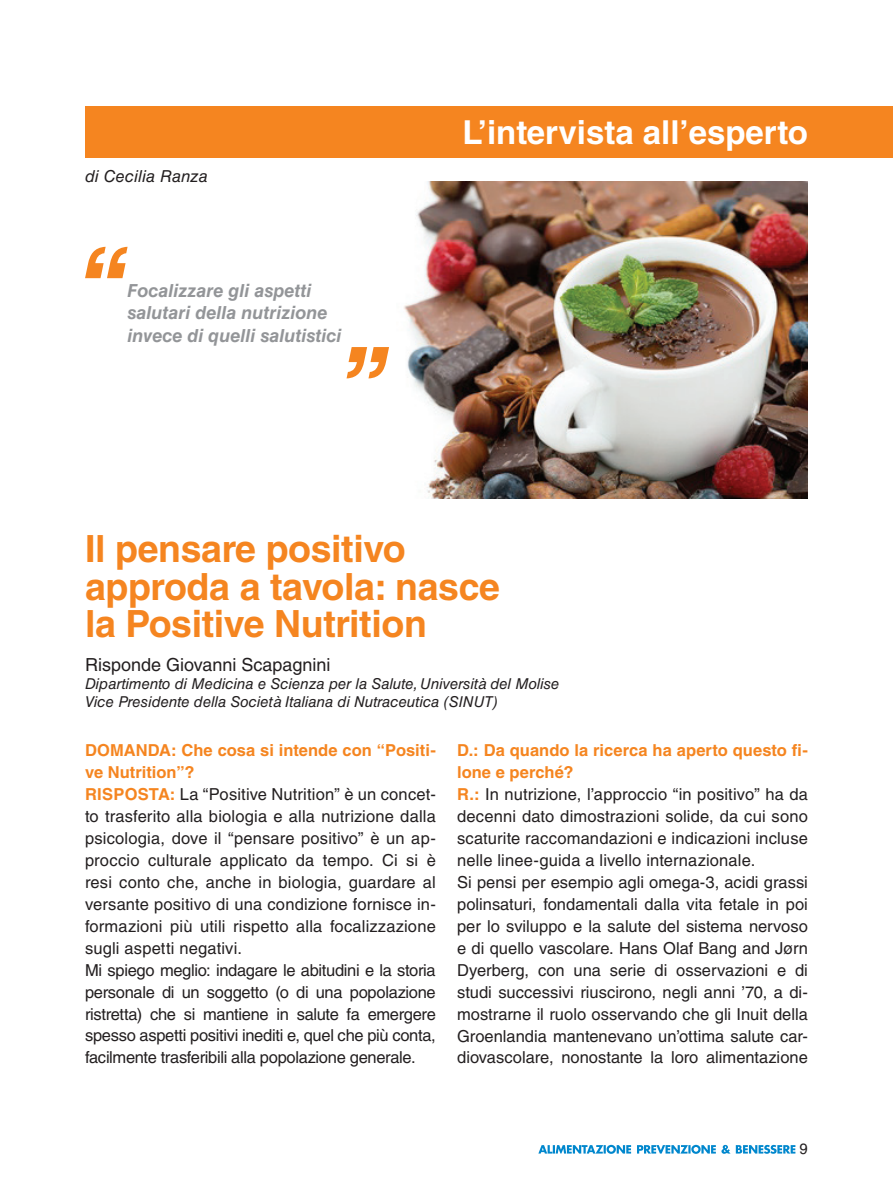
<style>
.page{position:relative;width:893px;height:1191px;background:#fff}
.page>*{position:absolute;margin:0;border:0;box-sizing:border-box;transform-origin:0 0}
.t1{font:700 37.5px/37.5px "Helvetica LT Std";letter-spacing:-.01em;color:#f58520}
.t2{font:700 33px "Helvetica LT Std";color:#fff}
.t3{font:italic 700 18px/22.5px "Helvetica LT Std";color:#939598}
.t4{font:18px "Helvetica LT Std";color:#231f20}
.t5{font:16.5px/21.9px "Helvetica LT Std";color:#231f20}
.t6{font:italic 16.5px "Helvetica LT Std";letter-spacing:.01em;color:#231f20}
.t7{font:italic 15px/18px "Helvetica LT Std";color:#231f20}
.t8{font:15px "Helvetica LT Std";color:#231f20}
.s1{font-weight:700;color:#f58520}
</style>
<div class="page">
<svg style="left:538px;top:1144px;width:257px;height:9px"></svg>
<img style="left:346px;top:182px;width:462px;height:317px">
<div style="left:85px;top:106px;width:808px;height:51px;background:#f58520"></div>
<svg style="left:347px;top:347px;width:42px;height:31px"></svg>
<svg style="left:85px;top:247px;width:43px;height:31px"></svg>
<p class="t6" style="left:85px;top:167px;width:124px">di Cecilia Ranza</p>
<p class="t3" style="left:128px;top:279px;width:216px">Focalizzare gli aspetti salutari della nutrizione invece di quelli salutistici</p>
<h2 class="t2" style="left:462px;top:112px;width:347px">L’intervista all’esperto</h2>
<h1 class="t1" style="left:85px;top:530px;width:417px">Il pensare positivo approda a tavola: nasce la Positive Nutrition</h1>
<p class="t4" style="left:85px;top:654px;width:247px">Risponde Giovanni Scapagnini</p>
<p class="t7" style="left:85px;top:675px;width:476px">Dipartimento di Medicina e Scienza per la Salute, Università del Molise<br>Vice Presidente della Società Italiana di Nutraceutica (SINUT)</p>
<p class="t5" style="left:85px;top:739px;width:352px"><span class="s1">DOMANDA: Che cosa si intende con “Positi&shy;ve Nutrition”?<br>RISPOSTA:</span> La “Positive Nutrition” è un concet&shy;to trasferito alla biologia e alla nutrizione dalla psicologia, dove il “pensare positivo” è un ap&shy;proccio culturale applicato da tempo. Ci si è resi conto che, anche in biologia, guardare al versante positivo di una condizione fornisce in&shy;formazioni più utili rispetto alla focalizzazione sugli aspetti negativi.<br>Mi spiego meglio: indagare le abitudini e la storia personale di un soggetto (o di una popolazione ristretta) che si mantiene in salute fa emergere spesso aspetti positivi inediti e, quel che più conta, facilmente trasferibili alla popolazione generale.</p>
<p class="t5" style="left:457px;top:739px;width:352px"><span class="s1">D.: Da quando la ricerca ha aperto questo fi&shy;lone e perché?<br>R.:</span> In nutrizione, l’approccio “in positivo” ha da decenni dato dimostrazioni solide, da cui sono scaturite raccomandazioni e indicazioni incluse nelle linee-guida a livello internazionale.<br>Si pensi per esempio agli omega-3, acidi grassi polinsaturi, fondamentali dalla vita fetale in poi per lo sviluppo e la salute del sistema nervoso e di quello vascolare. Hans Olaf Bang and Jørn Dyerberg, con una serie di osservazioni e di studi successivi riuscirono, negli anni ’70, a di&shy;mostrarne il ruolo osservando che gli Inuit della Groenlandia mantenevano un’ottima salute car&shy;diovascolare, nonostante la loro alimentazione</p>
<p class="t8" style="left:800px;top:1139px;width:10px">9</p>
</div>
